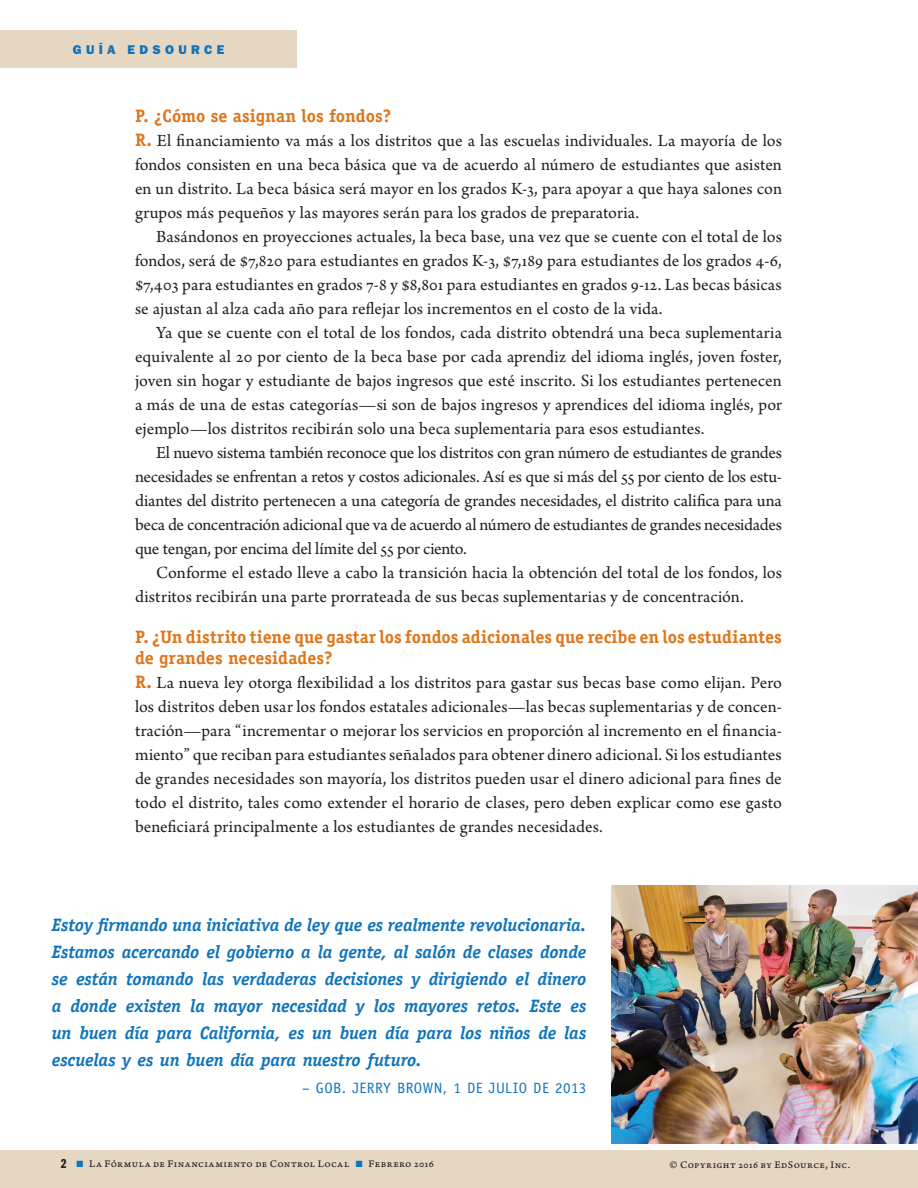
<style>
.page{position:relative;width:918px;height:1188px;background:#fff}
.page>*{position:absolute;margin:0;border:0;box-sizing:border-box;transform-origin:0 0}
.main_text{font:18px/24px "Arno Pro";color:#231f20;text-align:justify}
.main_text_-_1st_par{font:18px/24px "Arno Pro";color:#231f20;text-align:justify}
.NewPullQuotes{font:italic 700 18px/27px "Officina Serif";letter-spacing:-.01em;color:#1074bc;text-align:justify}
.Question{font:700 18px/21px "Officina Serif";color:#de761b}
.NewPullQuotes-2{font:15px "Officina Sans";letter-spacing:.03em;color:#1074bc}
.t1{font:13.5px "Franklin Gothic Demi Cmpr";color:#231f20}
.t2{font:800 12.75px "Franklin Gothic";letter-spacing:.335em;color:#1074bc}
.t3{font:10.5px "Arno Pro Caption";letter-spacing:.04em;color:#231f20}
.s1{font-family:"Officina Serif";font-weight:700;color:#de761b}
.s2{color:#1074bc}
</style>
<div class="page">
<div style="left:0;top:30px;width:297px;height:38px;background:#e5d7c2"></div>
<div style="left:0;top:1151px;width:918px;height:37px;background:#e5d7c2"></div>
<img style="left:611px;top:886px;width:307px;height:258px">
<p class="t2" style="left:73px;top:42px;width:153px">GUÍA EDSOURCE</p>
<p class="Question" style="left:135px;top:105px;width:258px">P. ¿Cómo se asignan los fondos?</p>
<p class="main_text_-_1st_par" style="left:135px;top:130px;width:649px"><span class="s1">R.</span> El financiamiento va más a los distritos que a las escuelas individuales. La mayoría de los fondos consisten en una beca básica que va de acuerdo al número de estudiantes que asisten en un distrito. La beca básica será mayor en los grados K-3, para apoyar a que haya salones con grupos más pequeños y las mayores serán para los grados de preparatoria.</p>
<p class="main_text" style="left:135px;top:226px;width:648px;text-indent:21px">Basándonos en proyecciones actuales, la beca base, una vez que se cuente con el total de los fondos, será de $7,820 para estudiantes en grados K-3, $7,189 para estudiantes de los grados 4-6, $7,403 para estudiantes en grados 7-8 y $8,801 para estudiantes en grados 9-12. Las becas básicas se ajustan al alza cada año para reflejar los incrementos en el costo de la vida.</p>
<p class="main_text" style="left:135px;top:322px;width:648px;text-indent:21px">Ya que se cuente con el total de los fondos, cada distrito obtendrá una beca suplementaria equivalente al 20 por ciento de la beca base por cada aprendiz del idioma inglés, joven foster, joven sin hogar y estudiante de bajos ingresos que esté inscrito. Si los estudiantes pertenecen a más de una de estas categorías—si son de bajos ingresos y aprendices del idioma inglés, por ejemplo—los distritos recibirán solo una beca suplementaria para esos estudiantes.</p>
<p class="main_text" style="left:135px;top:442px;width:648px;text-indent:21px">El nuevo sistema también reconoce que los distritos con gran número de estudiantes de grandes necesidades se enfrentan a retos y costos adicionales. Así es que si más del 55 por ciento de los estu&shy;diantes del distrito pertenecen a una categoría de grandes necesidades, el distrito califica para una beca de concentración adicional que va de acuerdo al número de estudiantes de grandes necesidades que tengan, por encima del límite del 55 por ciento.</p>
<p class="main_text" style="left:135px;top:562px;width:648px;text-indent:21px">Conforme el estado lleve a cabo la transición hacia la obtención del total de los fondos, los distritos recibirán una parte prorrateada de sus becas suplementarias y de concentración.</p>
<p class="Question" style="left:135px;top:627px;width:648px">P. ¿Un distrito tiene que gastar los fondos adicionales que recibe en los estudiantes de grandes necesidades?</p>
<p class="main_text_-_1st_par" style="left:135px;top:672px;width:649px"><span class="s1">R.</span> La nueva ley otorga flexibilidad a los distritos para gastar sus becas base como elijan. Pero los distritos deben usar los fondos estatales adicionales—las becas suplementarias y de concen&shy;tración—para “incrementar o mejorar los servicios en proporción al incremento en el financia&shy;miento” que reciban para estudiantes señalados para obtener dinero adicional. Si los estudiantes de grandes necesidades son mayoría, los distritos pueden usar el dinero adicional para fines de todo el distrito, tales como extender el horario de clases, pero deben explicar como ese gasto beneficiará principalmente a los estudiantes de grandes necesidades.</p>
<p class="NewPullQuotes" style="left:52px;top:912px;width:536px">Estoy firmando una iniciativa de ley que es realmente revolucionaria.<br>Estamos acercando el gobierno a la gente, al salón de clases donde se están tomando las verdaderas decisiones y dirigiendo el dinero a donde existen la mayor necesidad y los mayores retos. Este es un buen día para California, es un buen día para los niños de las escuelas y es un buen día para nuestro futuro.</p>
<p class="NewPullQuotes-2" style="left:302px;top:1079px;width:286px">– GOB. JERRY BROWN, 1 DE JULIO DE 2013</p>
<p class="t1" style="left:61px;top:1156px;width:7px">2</p>
<p class="t3" style="left:76px;top:1158px;width:359px"><span class="s2">■</span> La Fórmula de Financiamiento de Control Local <span class="s2">■</span> Febrero 2016</p>
<p class="t3" style="left:670px;top:1158px;width:182px">© Copyright 2016 by EdSource, Inc.</p>
</div>
